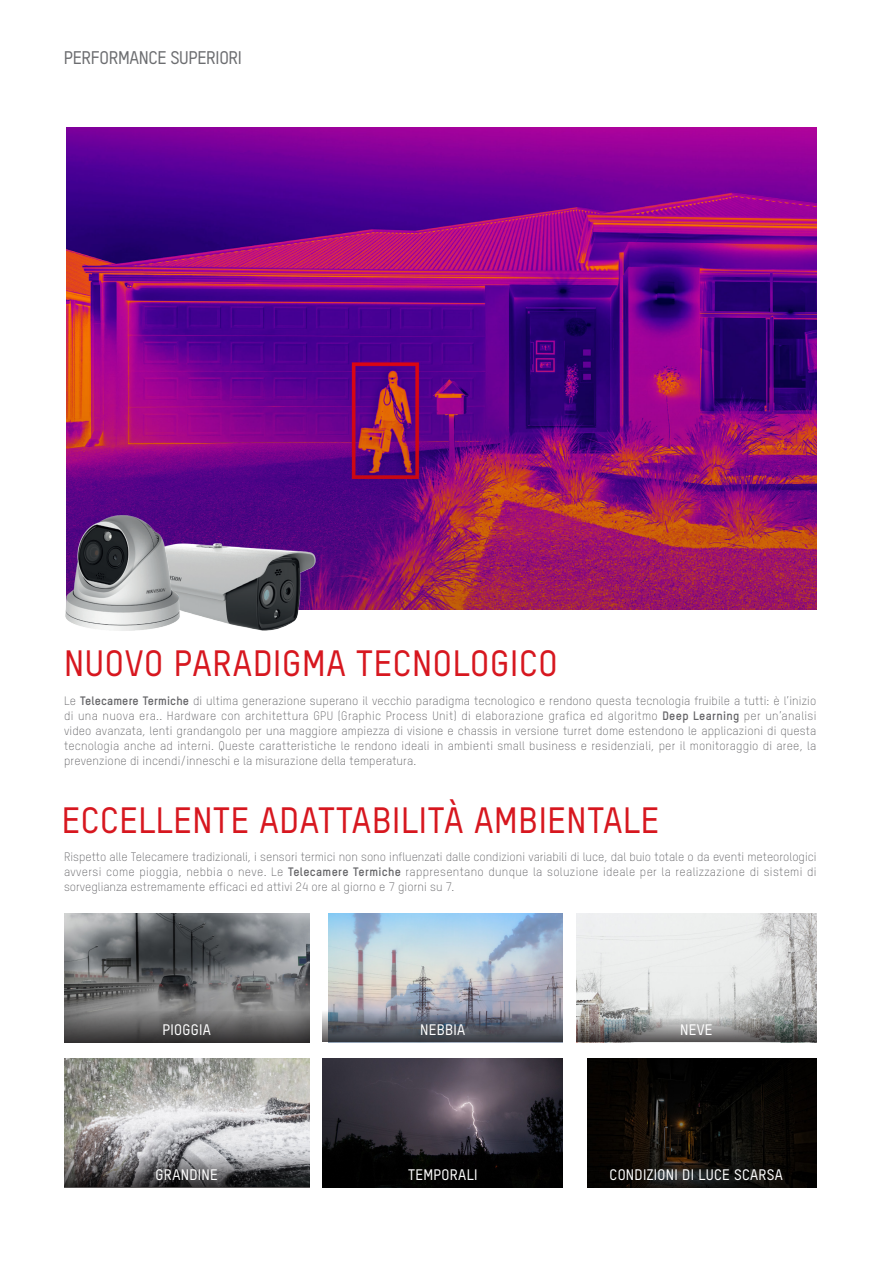
<style>
.page{position:relative;width:893px;height:1263px;background:#fff}
.page>*{position:absolute;margin:0;border:0;box-sizing:border-box;transform-origin:0 0}
.t1{font:500 36px "TSTARPRO";letter-spacing:.02em;color:#d7171f}
.t2{font:500 18px "TSTARPRO";letter-spacing:-.02em;color:#6c6d70}
.t3{font:500 15px "TSTARPRO";letter-spacing:.02em;color:#fff}
.t4{font:300 12px/15px "TSTARPRO";letter-spacing:.01em;color:#636366;text-align:justify}
.s1{font-weight:700}
</style>
<div class="page">
<img style="left:64px;top:914px;width:245px;height:96px">
<img style="left:329px;top:914px;width:234px;height:96px">
<img style="left:64px;top:1058px;width:245px;height:98px">
<img style="left:323px;top:1058px;width:240px;height:129px">
<img style="left:588px;top:1058px;width:228px;height:129px">
<img style="left:576px;top:914px;width:240px;height:103px">
<svg style="left:64px;top:1010px;width:245px;height:32px;background:#5d5d5d"></svg>
<svg style="left:323px;top:1010px;width:240px;height:32px;background:#60646f"></svg>
<svg style="left:576px;top:1017px;width:240px;height:25px;background:#7d7d7c"></svg>
<svg style="left:64px;top:1156px;width:245px;height:31px;background:#565557"></svg>
<svg style="left:66px;top:128px;width:750px;height:482px;background:#790b7c"></svg>
<img style="left:188px;top:516px;width:135px;height:115px">
<img style="left:65px;top:508px;width:123px;height:123px">
<p class="t2" style="left:64px;top:45px;width:180px">PERFORMANCE SUPERIORI</p>
<p class="t1" style="left:64px;top:639px;width:495px">NUOVO PARADIGMA TECNOLOGICO</p>
<p class="t4" style="left:64px;top:693px;width:754px">Le <span class="s1">Telecamere Termiche</span> di ultima generazione superano il vecchio paradigma tecnologico e rendono questa tecnologia fruibile a tutti: è l’inizio di una nuova era.. Hardware con architettura GPU (Graphic Process Unit) di elaborazione grafica ed algoritmo <span class="s1">Deep Learning</span> per un’analisi video avanzata, lenti grandangolo per una maggiore ampiezza di visione e chassis in versione turret dome estendono le applicazioni di questa tecnologia anche ad interni. Queste caratteristiche le rendono ideali in ambienti small business e residenziali, per il monitoraggio di aree, la prevenzione di incendi/inneschi e la misurazione della temperatura.</p>
<p class="t1" style="left:62px;top:796px;width:599px">ECCELLENTE ADATTABILITÀ AMBIENTALE</p>
<p class="t4" style="left:64px;top:849px;width:754px">Rispetto alle Telecamere tradizionali, i sensori termici non sono influenzati dalle condizioni variabili di luce, dal buio totale o da eventi meteorologici avversi come pioggia, nebbia o neve. Le <span class="s1">Telecamere Termiche</span> rappresentano dunque la soluzione ideale per la realizzazione di sistemi di sorveglianza estremamente efficaci ed attivi 24 ore al giorno e 7 giorni su 7.</p>
<p class="t3" style="left:162px;top:1020px;width:50px">PIOGGIA</p>
<p class="t3" style="left:420px;top:1020px;width:47px">NEBBIA</p>
<p class="t3" style="left:680px;top:1020px;width:34px">NEVE</p>
<p class="t3" style="left:156px;top:1165px;width:64px">GRANDINE</p>
<p class="t3" style="left:408px;top:1165px;width:71px">TEMPORALI</p>
<p class="t3" style="left:610px;top:1165px;width:175px">CONDIZIONI DI LUCE SCARSA</p>
</div>
